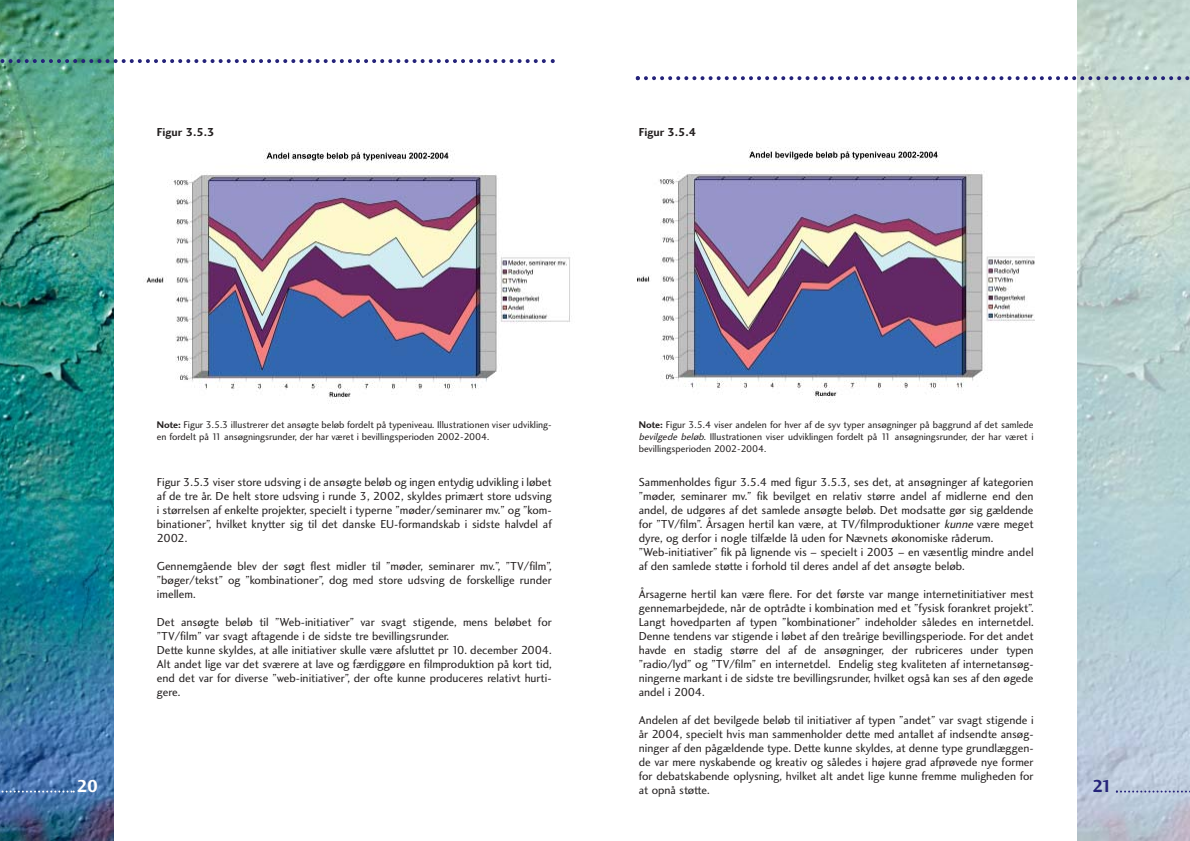
<style>
.page{position:relative;width:1190px;height:841px;background:#fff}
.page>*{position:absolute;margin:0;border:0;box-sizing:border-box;transform-origin:0 0}
.t1{font:18px "Charlotte Sans Bold Plain";color:#fff}
.t2{font:18px "Charlotte Sans Bold Plain";color:#25237a}
.t3{font:12px/14px "Charlotte Sans Book Plain";color:#231f1f;text-align:justify}
.t4{font:12px "Charlotte Sans Bold Plain";color:#231f1f}
.t5{font:10px/12px "Charlotte Sans Book Plain";color:#231f1f}
.s1{font-family:"Charlotte Sans Bold Plain"}
.s2{font-style:italic}
</style>
<div class="page">
<img style="left:0;top:0;width:113px;height:841px">
<img style="left:1077px;top:0;width:113px;height:841px">
<svg style="left:0;top:791px;width:75px;height:2px"></svg>
<svg style="left:1116px;top:791px;width:74px;height:2px"></svg>
<svg style="left:0;top:59px;width:555px;height:4px"></svg>
<svg style="left:636px;top:76px;width:554px;height:4px"></svg>
<img style="left:145px;top:149px;width:425px;height:255px">
<img style="left:638px;top:147px;width:397px;height:256px">
<p class="t4" style="left:157px;top:127px;width:59px">Figur 3.5.3</p>
<p class="t4" style="left:639px;top:127px;width:59px">Figur 3.5.4</p>
<p class="t5" style="left:157px;top:419px;width:396px"><span class="s1">Note:</span> Figur 3.5.3 illustrerer det ansøgte beløb fordelt på typeniveau. Illustrationen viser udvikling&shy;en fordelt på 11 ansøgningsrunder, der har været i bevillingsperioden 2002-2004.</p>
<p class="t3" style="left:157px;top:476px;width:396px">Figur 3.5.3 viser store udsving i de ansøgte beløb og ingen entydig udvikling i løbet af de tre år. De helt store udsving i runde 3, 2002, skyldes primært store udsving i størrelsen af enkelte projekter, specielt i typerne ”møder/seminarer mv.” og ”kom&shy;binationer”, hvilket knytter sig til det danske EU-formandskab i sidste halvdel af 2002.</p>
<p class="t3" style="left:157px;top:560px;width:396px">Gennemgående blev der søgt flest midler til ”møder, seminarer mv.”, ”TV/film”, ”bøger/tekst” og ”kombinationer”, dog med store udsving de forskellige runder imellem.</p>
<p class="t3" style="left:157px;top:616px;width:396px;text-align:left">Det ansøgte beløb til ”Web-initiativer” var svagt stigende, mens beløbet for ”TV/film” var svagt aftagende i de sidste tre bevillingsrunder.<br>Dette kunne skyldes, at alle initiativer skulle være afsluttet pr 10. december 2004.<br>Alt andet lige var det sværere at lave og færdiggøre en filmproduktion på kort tid, end det var for diverse ”web-initiativer”, der ofte kunne produceres relativt hurti&shy;gere.</p>
<p class="t5" style="left:639px;top:419px;width:396px;text-align:justify"><span class="s1">Note:</span> Figur 3.5.4 viser andelen for hver af de syv typer ansøgninger på baggrund af det samlede <span class="s2">bevilgede beløb</span>. Illustrationen viser udviklingen fordelt på 11 ansøgningsrunder, der har været i bevillingsperioden 2002-2004.</p>
<p class="t3" style="left:639px;top:476px;width:396px;text-align:left">Sammenholdes figur 3.5.4 med figur 3.5.3, ses det, at ansøgninger af kategorien ”møder, seminarer mv.” fik bevilget en relativ større andel af midlerne end den andel, de udgøres af det samlede ansøgte beløb. Det modsatte gør sig gældende for ”TV/film”. Årsagen hertil kan være, at TV/filmproduktioner <span class="s2">kunne</span> være meget dyre, og derfor i nogle tilfælde lå uden for Nævnets økonomiske råderum. ”Web-initiativer” fik på lignende vis – specielt i 2003 – en væsentlig mindre andel af den samlede støtte i forhold til deres andel af det ansøgte beløb.</p>
<p class="t3" style="left:639px;top:588px;width:396px">Årsagerne hertil kan være flere. For det første var mange internetinitiativer mest gennemarbejdede, når de optrådte i kombination med et ”fysisk forankret projekt”.<br>Langt hovedparten af typen ”kombinationer” indeholder således en internetdel.<br>Denne tendens var stigende i løbet af den treårige bevillingsperiode. For det andet havde en stadig større del af de ansøgninger, der rubriceres under typen ”radio/lyd” og ”TV/film” en internetdel. Endelig steg kvaliteten af internetansøg&shy;ningerne markant i de sidste tre bevillingsrunder, hvilket også kan ses af den øgede andel i 2004.</p>
<p class="t3" style="left:639px;top:714px;width:396px">Andelen af det bevilgede beløb til initiativer af typen ”andet” var svagt stigende i år 2004, specielt hvis man sammenholder dette med antallet af indsendte ansøg&shy;ninger af den pågældende type. Dette kunne skyldes, at denne type grundlæggen&shy;de var mere nyskabende og kreativ og således i højere grad afprøvede nye former for debatskabende oplysning, hvilket alt andet lige kunne fremme muligheden for</p>
<h1 class="t1" style="left:77px;top:779px;width:23px">20</h1>
<p class="t3" style="left:639px;top:784px;width:72px">at opnå støtte.</p>
<h1 class="t2" style="left:1092px;top:779px;width:22px">21</h1>
</div>
